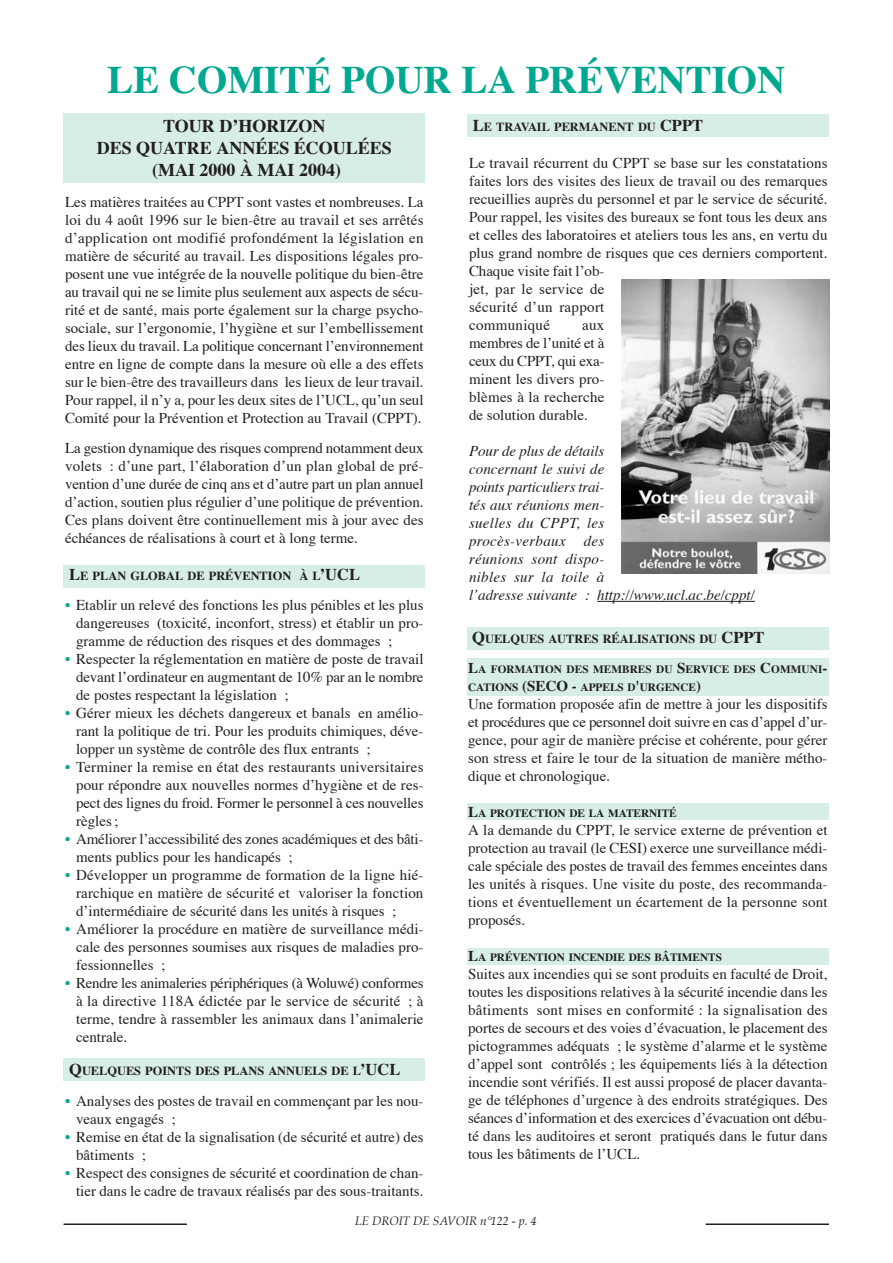
<style>
.page{position:relative;width:893px;height:1263px;background:#fff}
.page>*{position:absolute;margin:0;border:0;box-sizing:border-box;transform-origin:0 0}
.t1{font:700 39px "Times";color:#00a890}
.t2{font:700 18px/21.6px "Times";color:#231f20;text-align:center}
.t3{font:15px/18px "Times";color:#231f20;text-align:justify}
.t4{font:italic 15px/18px "Times";letter-spacing:.005em;color:#231f20}
.t5{font:700 12.3px "Times";color:#231f20}
.t6{font:italic 12px "Palatino";color:#231f20}
.t7{font:700 11.25px/18px "Times";color:#231f20}
.s1{font-size:16.5px}
.s2{color:#00a890}
.s3{font-size:15px}
</style>
<div class="page">
<div style="left:468px;top:948px;width:361px;height:17px;background:#d7ede8"></div>
<div style="left:468px;top:803px;width:361px;height:17px;background:#d7ede8"></div>
<div style="left:468px;top:658px;width:361px;height:38px;background:#d7ede8"></div>
<div style="left:64px;top:1058px;width:361px;height:23px;background:#d7ede8"></div>
<div style="left:468px;top:627px;width:361px;height:22px;background:#d7ede8"></div>
<div style="left:64px;top:565px;width:361px;height:22px;background:#d7ede8"></div>
<div style="left:64px;top:113px;width:361px;height:69px;background:#d7ede8"></div>
<div style="left:468px;top:114px;width:361px;height:23px;background:#d7ede8"></div>
<hr style="left:64px;top:1223px;width:123px;height:2px;background:#231f20">
<hr style="left:706px;top:1223px;width:123px;height:2px;background:#231f20">
<hr style="left:597px;top:601px;width:67px;height:1px;background:#231f20">
<hr style="left:663px;top:601px;width:92px;height:1px;background:#231f20">
<img style="left:622px;top:280px;width:207px;height:293px">
<h1 class="t1" style="left:107px;top:63px;width:680px">LE COMITÉ POUR LA PRÉVENTION</h1>
<p class="t2" style="left:97px;top:117px;width:297px">TOUR D’HORIZON<br>DES QUATRE ANNÉES ÉCOULÉES (MAI 2000 À MAI 2004)</p>
<p class="t3" style="left:65px;top:194px;width:360px">Les matières traitées au CPPT sont vastes et nombreuses. La loi du 4 août 1996 sur le bien-être au travail et ses arrêtés d’application ont modifié profondément la législation en matière de sécurité au travail. Les dispositions légales pro&shy;posent une vue intégrée de la nouvelle politique du bien-être au travail qui ne se limite plus seulement aux aspects de sécu&shy;rité et de santé, mais porte également sur la charge psycho&shy;sociale, sur l’ergonomie, l’hygiène et sur l’embellissement des lieux du travail. La politique concernant l’environnement entre en ligne de compte dans la mesure où elle a des effets sur le bien-être des travailleurs dans les lieux de leur travail.<br>Pour rappel, il n’y a, pour les deux sites de l’UCL, qu’un seul Comité pour la Prévention et Protection au Travail (CPPT).</p>
<p class="t3" style="left:65px;top:440px;width:360px">La gestion dynamique des risques comprend notamment deux volets : d’une part, l’élaboration d’un plan global de pré&shy;vention d’une durée de cinq ans et d’autre part un plan annuel d’action, soutien plus régulier d’une politique de prévention.<br>Ces plans doivent être continuellement mis à jour avec des échéances de réalisations à court et à long terme.</p>
<p class="t5" style="left:69px;top:571px;width:292px"><span class="s1">L</span>E PLAN GLOBAL DE PRÉVENTION À L<span class="s1">’UCL</span></p>
<p class="t3" style="left:76px;top:597px;width:349px;text-indent:-11px"><span class="s2">•</span> Etablir un relevé des fonctions les plus pénibles et les plus dangereuses (toxicité, inconfort, stress) et établir un pro&shy;gramme de réduction des risques et des dommages ;</p>
<p class="t3" style="left:76px;top:651px;width:349px;text-indent:-11px"><span class="s2">•</span> Respecter la réglementation en matière de poste de travail devant l’ordinateur en augmentant de 10% par an le nombre de postes respectant la législation ;</p>
<p class="t3" style="left:76px;top:705px;width:349px;text-indent:-11px"><span class="s2">•</span> Gérer mieux les déchets dangereux et banals en amélio&shy;rant la politique de tri. Pour les produits chimiques, déve&shy;lopper un système de contrôle des flux entrants ;</p>
<p class="t3" style="left:76px;top:759px;width:349px;text-indent:-11px"><span class="s2">•</span> Terminer la remise en état des restaurants universitaires pour répondre aux nouvelles normes d’hygiène et de res&shy;pect des lignes du froid. Former le personnel à ces nouvelles règles ;</p>
<p class="t3" style="left:76px;top:831px;width:349px;text-indent:-11px"><span class="s2">•</span> Améliorer l’accessibilité des zones académiques et des bâti&shy;ments publics pour les handicapés ;</p>
<p class="t3" style="left:76px;top:867px;width:349px;text-indent:-11px"><span class="s2">•</span> Développer un programme de formation de la ligne hié&shy;rarchique en matière de sécurité et valoriser la fonction d’intermédiaire de sécurité dans les unités à risques ;</p>
<p class="t3" style="left:76px;top:921px;width:349px;text-indent:-11px"><span class="s2">•</span> Améliorer la procédure en matière de surveillance médi&shy;cale des personnes soumises aux risques de maladies pro&shy;fessionnelles ;</p>
<p class="t3" style="left:76px;top:975px;width:349px;text-indent:-11px"><span class="s2">•</span> Rendre les animaleries périphériques (à Woluwé) conformes à la directive 118A édictée par le service de sécurité ; à terme, tendre à rassembler les animaux dans l’animalerie centrale.</p>
<p class="t5" style="left:69px;top:1065px;width:333px"><span class="s1">Q</span>UELQUES POINTS DES PLANS ANNUELS DE L<span class="s1">’UCL</span></p>
<p class="t3" style="left:76px;top:1093px;width:349px;text-indent:-11px"><span class="s2">•</span> Analyses des postes de travail en commençant par les nou&shy;veaux engagés ;</p>
<p class="t3" style="left:76px;top:1129px;width:349px;text-indent:-11px"><span class="s2">•</span> Remise en état de la signalisation (de sécurité et autre) des bâtiments ;</p>
<p class="t3" style="left:65px;top:1165px;width:360px;text-align:right"><span class="s2">•</span> Respect des consignes de sécurité et coordination de chan&shy;tier dans le cadre de travaux réalisés par des sous-traitants.</p>
<p class="t5" style="left:473px;top:122px;width:232px"><span class="s1">L</span>E TRAVAIL PERMANENT DU <span class="s1">CPPT</span></p>
<p class="t3" style="left:469px;top:155px;width:360px;text-align:left">Le travail récurrent du CPPT se base sur les constatations faites lors des visites des lieux de travail ou des remarques recueillies auprès du personnel et par le service de sécurité.<br>Pour rappel, les visites des bureaux se font tous les deux ans et celles des laboratoires et ateliers tous les ans, en vertu du plus grand nombre de risques que ces derniers comportent.<br>Chaque visite fait l’ob-<br>jet, par le service de<br>sécurité d’un rapport<br>communiqué</p>
<p class="t3" style="left:469px;top:317px;width:137px;text-indent:113px">aux membres de l’unité et à ceux du CPPT, qui exa&shy;minent les divers pro&shy;blèmes à la recherche de solution durable.</p>
<p class="t4" style="left:469px;top:443px;width:287px">Pour de plus de détails<br>concernant le suivi de<br>points particuliers trai-<br>tés aux réunions men-<br>suelles du CPPT, les<br>procès-verbaux des<br>réunions sont dispo-<br>nibles sur la toile à<br>l’adresse suivante : http://www.ucl.ac.be/cppt/</p>
<p class="t5" style="left:472px;top:633px;width:294px"><span class="s1">Q</span>UELQUES AUTRES RÉALISATIONS DU <span class="s1">CPPT</span></p>
<p class="t7" style="left:468px;top:661px;width:361px"><span class="s3">L</span>A FORMATION DES MEMBRES DU <span class="s3">S</span>ERVICE DES <span class="s3">C</span>OMMUNI<span class="s3">-<br></span>CATIONS <span class="s3">(SECO -</span> APPELS D<span class="s3">'</span>URGENCE<span class="s3">)</span></p>
<p class="t3" style="left:468px;top:696px;width:361px">Une formation proposée afin de mettre à jour les dispositifs et procédures que ce personnel doit suivre en cas d’appel d’ur&shy;gence, pour agir de manière précise et cohérente, pour gérer son stress et faire le tour de la situation de manière métho&shy;dique et chronologique.</p>
<p class="t7" style="left:468px;top:805px;width:210px"><span class="s3">L</span>A PROTECTION DE LA MATERNITÉ</p>
<p class="t3" style="left:468px;top:822px;width:361px">A la demande du CPPT, le service externe de prévention et protection au travail (le CESI) exerce une surveillance médi&shy;cale spéciale des postes de travail des femmes enceintes dans les unités à risques. Une visite du poste, des recommanda&shy;tions et éventuellement un écartement de la personne sont proposés.</p>
<p class="t7" style="left:468px;top:949px;width:255px"><span class="s3">L</span>A PRÉVENTION INCENDIE DES BÂTIMENTS</p>
<p class="t3" style="left:468px;top:966px;width:361px">Suites aux incendies qui se sont produits en faculté de Droit, toutes les dispositions relatives à la sécurité incendie dans les bâtiments sont mises en conformité : la signalisation des portes de secours et des voies d’évacuation, le placement des pictogrammes adéquats ; le système d’alarme et le système d’appel sont contrôlés ; les équipements liés à la détection incendie sont vérifiés. Il est aussi proposé de placer davanta&shy;ge de téléphones d’urgence à des endroits stratégiques. Des séances d’information et des exercices d’évacuation ont débu&shy;té dans les auditoires et seront pratiqués dans le futur dans tous les bâtiments de l’UCL.</p>
<p class="t6" style="left:355px;top:1215px;width:183px">LE DROIT DE SAVOIR n°122 - p. 4</p>
</div>
